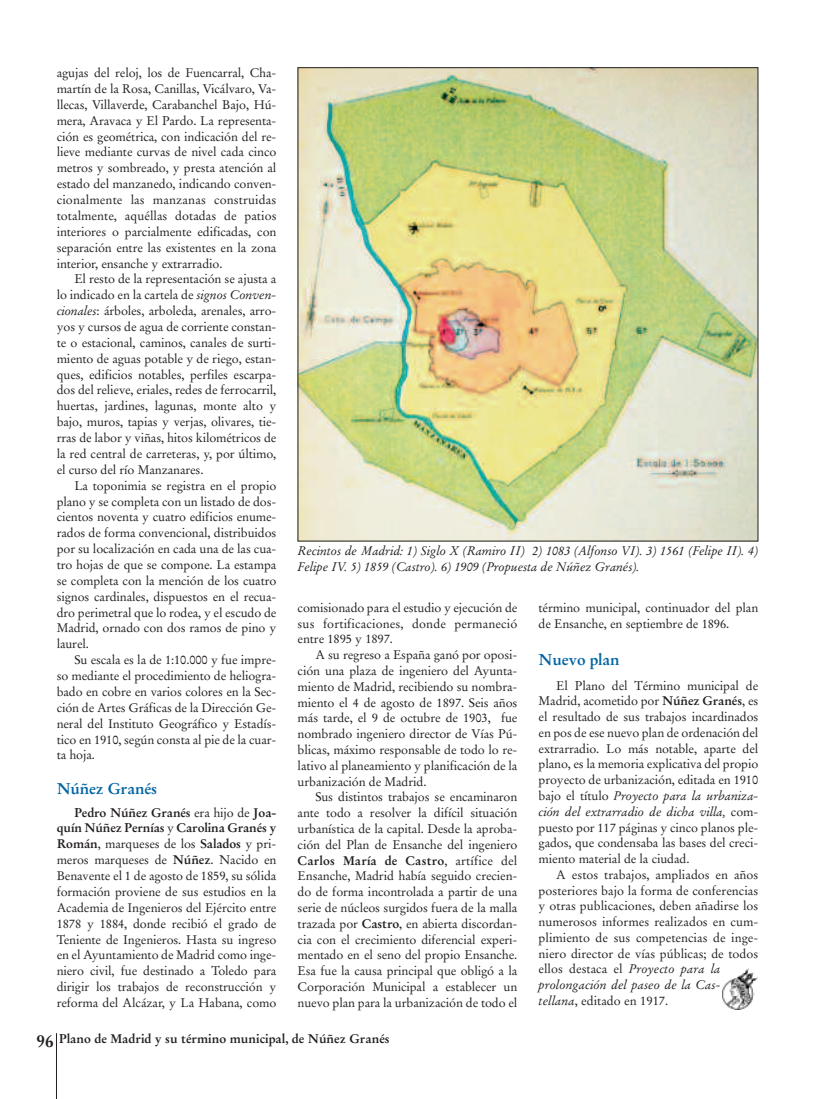
<style>
.page{position:relative;width:815px;height:1099px;background:#fff}
.page>*{position:absolute;margin:0;border:0;box-sizing:border-box;transform-origin:0 0}
.t1{font:700 15.62px "Stempel Garamond";letter-spacing:-.01em;color:#0065a4}
.t2{font:12.5px/15.9px "Stempel Garamond";letter-spacing:-.01em;color:#231f20;text-align:justify}
.t3{font:italic 12.5px/15.8px "Stempel Garamond";letter-spacing:-.01em;color:#231f20}
.t4{font:700 12.5px "Stempel Garamond";color:#231f20}
.s1{font-style:italic}
.s2{font-weight:700}
.s3{font-size:17.5px}
</style>
<div class="page">
<hr style="left:56px;top:1033px;width:1px;height:65px;background:#231f20">
<img style="left:722px;top:968px;width:36px;height:41px">
<img style="left:300px;top:69px;width:456px;height:470px">
<p class="t2" style="left:57px;top:66px;width:221px">agujas del reloj, los de Fuencarral, Cha&shy;martín de la Rosa, Canillas, Vicálvaro, Va&shy;llecas, Villaverde, Carabanchel Bajo, Hú&shy;mera, Aravaca y El Pardo. La representa&shy;ción es geométrica, con indicación del re&shy;lieve mediante curvas de nivel cada cinco metros y sombreado, y presta atención al estado del manzanedo, indicando conven&shy;cionalmente las manzanas construidas totalmente, aquéllas dotadas de patios interiores o parcialmente edificadas, con separación entre las existentes en la zona interior, ensanche y extrarradio.</p>
<p class="t2" style="left:57px;top:272px;width:221px;text-indent:18px">El resto de la representación se ajusta a lo indicado en la cartela de <span class="s1">signos Conven&shy;cionales</span>: árboles, arboleda, arenales, arro&shy;yos y cursos de agua de corriente constan&shy;te o estacional, caminos, canales de surti&shy;miento de aguas potable y de riego, estan&shy;ques, edificios notables, perfiles escarpa&shy;dos del relieve, eriales, redes de ferrocarril, huertas, jardines, lagunas, monte alto y bajo, muros, tapias y verjas, olivares, tie&shy;rras de labor y viñas, hitos kilométricos de la red central de carreteras, y, por último, el curso del río Manzanares.</p>
<p class="t2" style="left:57px;top:478px;width:221px;text-indent:18px">La toponimia se registra en el propio plano y se completa con un listado de dos&shy;cientos noventa y cuatro edificios enume&shy;rados de forma convencional, distribuidos por su localización en cada una de las cua&shy;tro hojas de que se compone. La estampa se completa con la mención de los cuatro signos cardinales, dispuestos en el recua&shy;dro perimetral que lo rodea, y el escudo de Madrid, ornado con dos ramos de pino y laurel.</p>
<p class="t2" style="left:57px;top:653px;width:221px;text-indent:18px">Su escala es la de 1:10.000 y fue impre&shy;so mediante el procedimiento de heliogra&shy;bado en cobre en varios colores en la Sec&shy;ción de Artes Gráficas de la Dirección Ge&shy;neral del Instituto Geográfico y Estadís&shy;tico en 1910, según consta al pie de la cuar&shy;ta hoja.</p>
<p class="t1" style="left:57px;top:781px;width:102px">Núñez Granés</p>
<p class="t2" style="left:57px;top:805px;width:221px;text-indent:18px"><span class="s2">Pedro Núñez Granés</span> era hijo de <span class="s2">Joa&shy;quín Núñez Pernías</span> y <span class="s2">Carolina Granés y Román</span>, marqueses de los <span class="s2">Salados</span> y pri&shy;meros marqueses de <span class="s2">Núñez</span>. Nacido en Benavente el 1 de agosto de 1859, su sólida formación proviene de sus estudios en la Academia de Ingenieros del Ejército entre 1878 y 1884, donde recibió el grado de Teniente de Ingenieros. Hasta su ingreso en el Ayuntamiento de Madrid como inge&shy;niero civil, fue destinado a Toledo para dirigir los trabajos de reconstrucción y reforma del Alcázar, y La Habana, como</p>
<p class="t3" style="left:298px;top:544px;width:462px">Recintos de Madrid: 1) Siglo X (Ramiro II) 2) 1083 (Alfonso VI). 3) 1561 (Felipe II). 4)<br>Felipe IV. 5) 1859 (Castro). 6) 1909 (Propuesta de Núñez Granés).</p>
<p class="t2" style="left:298px;top:600px;width:221px">comisionado para el estudio y ejecución de sus fortificaciones, donde permaneció entre 1895 y 1897.</p>
<p class="t2" style="left:298px;top:648px;width:221px;text-indent:18px">A su regreso a España ganó por oposi&shy;ción una plaza de ingeniero del Ayunta&shy;miento de Madrid, recibiendo su nombra&shy;miento el 4 de agosto de 1897. Seis años más tarde, el 9 de octubre de 1903, fue nombrado ingeniero director de Vías Pú&shy;blicas, máximo responsable de todo lo re&shy;lativo al planeamiento y planificación de la urbanización de Madrid.</p>
<p class="t2" style="left:298px;top:790px;width:221px;text-indent:18px">Sus distintos trabajos se encaminaron ante todo a resolver la difícil situación urbanística de la capital. Desde la aproba&shy;ción del Plan de Ensanche del ingeniero <span class="s2">Carlos María de Castro</span>, artífice del Ensanche, Madrid había seguido crecien&shy;do de forma incontrolada a partir de una serie de núcleos surgidos fuera de la malla trazada por <span class="s2">Castro</span>, en abierta discordan&shy;cia con el crecimiento diferencial experi&shy;mentado en el seno del propio Ensanche.<br>Esa fue la causa principal que obligó a la Corporación Municipal a establecer un nuevo plan para la urbanización de todo el</p>
<p class="t2" style="left:539px;top:600px;width:221px">término municipal, continuador del plan de Ensanche, en septiembre de 1896.</p>
<p class="t1" style="left:539px;top:653px;width:83px">Nuevo plan</p>
<p class="t2" style="left:539px;top:678px;width:221px;text-indent:18px">El Plano del Término municipal de Madrid, acometido por <span class="s2">Núñez Granés</span>, es el resultado de sus trabajos incardinados en pos de ese nuevo plan de ordenación del extrarradio. Lo más notable, aparte del plano, es la memoria explicativa del propio proyecto de urbanización, editada en 1910 bajo el título <span class="s1">Proyecto para la urbaniza&shy;ción del extrarradio de dicha villa,</span> com&shy;puesto por 117 páginas y cinco planos ple&shy;gados, que condensaba las bases del creci&shy;miento material de la ciudad.</p>
<p class="t2" style="left:539px;top:867px;width:221px;text-align:left;text-indent:18px">A estos trabajos, ampliados en años posteriores bajo la forma de conferencias y otras publicaciones, deben añadirse los numerosos informes realizados en cum&shy;plimiento de sus competencias de inge&shy;niero director de vías públicas; de todos ellos destaca el <span class="s1">Proyecto para la prolongación del paseo de la Cas&shy;tellana</span>, editado en 1917.</p>
<p class="t4" style="left:36px;top:1033px;width:355px"><span class="s3">96</span> Plano de Madrid y su término municipal, de Núñez Granés</p>
</div>
